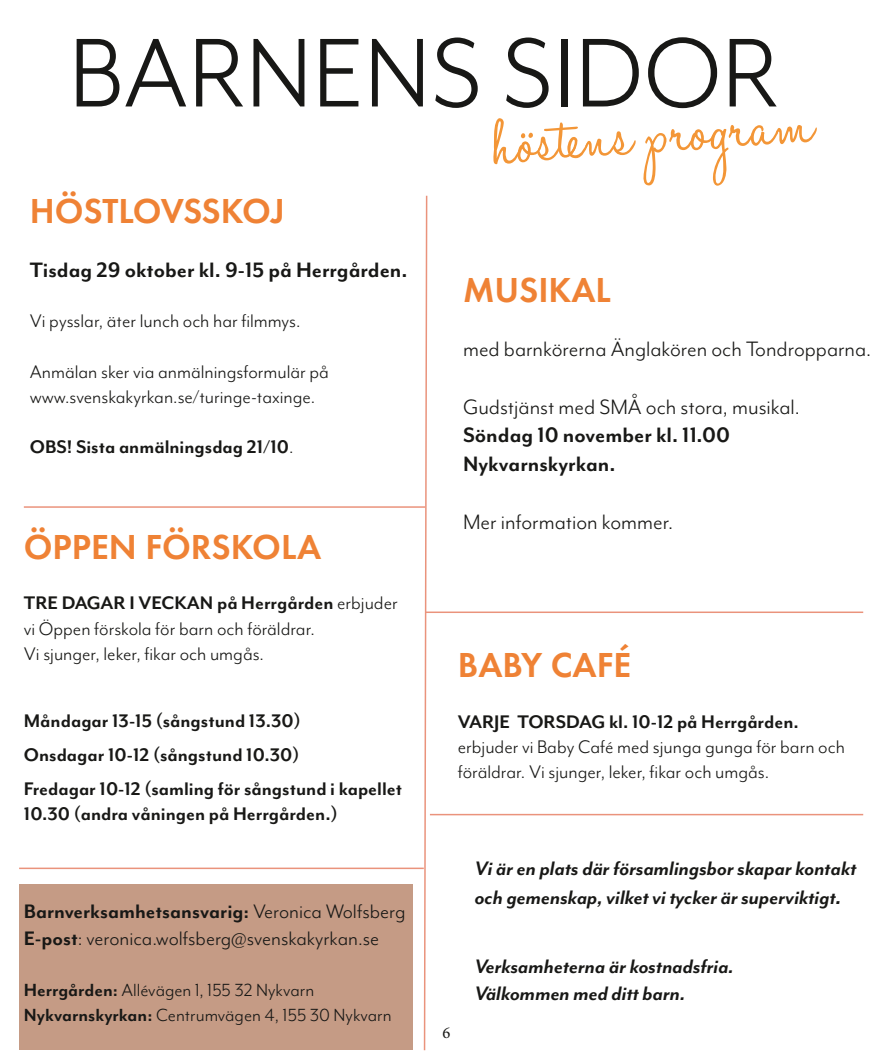
<style>
.page{position:relative;width:893px;height:1063px;background:#fff}
.page>*{position:absolute;margin:0;border:0;box-sizing:border-box;transform-origin:0 0}
.t1{font:112.5px "Mr Eaves Mod OT";color:#181816}
.t2{font:82.5px "Halo Handletter";color:#f39637}
.t3{font:600 36px "Futura PT";color:#ef8235}
.t4{font:24px "Mr Eaves Mod OT";color:#181816}
.t5{font:700 24px/28.8px "Mr Eaves Mod OT";color:#181816}
.t6{font:italic 700 22.5px/28.8px "Mr Eaves Mod OT";color:#181816}
.t7{font:22.5px/27px "Mr Eaves Mod OT";color:#181816}
.t8{font:21px/25.2px "Mr Eaves Mod OT";color:#181816}
.t9{font:700 21px/33.8px "Mr Eaves Mod OT";color:#181816}
.t10{font:20.25px/24.3px "Mr Eaves Mod OT";color:#181816}
.t11{font:16.5px "Minion Pro";color:#181816}
.s1{font-weight:400}
.s2{font-weight:700}
.s3{font-size:24px}
</style>
<div class="page">
<div style="left:19px;top:884px;width:393px;height:166px;background:#c59b85"></div>
<svg style="left:423px;top:195px;width:5px;height:856px"></svg>
<hr style="left:24px;top:506px;width:401px;height:2px;background:#ea937c">
<hr style="left:425px;top:612px;width:438px;height:1px;background:#ea937c">
<hr style="left:19px;top:868px;width:405px;height:1px;background:#ea937c">
<hr style="left:430px;top:814px;width:433px;height:1px;background:#ea937c">
<h1 class="t1" style="left:69px;top:12px;width:712px">BARNENS SIDOR</h1>
<h2 class="t2" style="left:490px;top:98px;width:323px;rotate:-4deg">höstens program</h2>
<h3 class="t3" style="left:30px;top:188px;width:257px">HÖSTLOVSSKOJ</h3>
<p class="t5" style="left:30px;top:256px;width:379px">Tisdag 29 oktober kl. 9-15 på Herrgården.</p>
<p class="t8" style="left:30px;top:309px;width:272px">Vi pysslar, äter lunch och har filmmys.</p>
<p class="t8" style="left:30px;top:359px;width:301px">Anmälan sker via anmälningsformulär på www.svenskakyrkan.se/turinge-taxinge.</p>
<p class="t9" style="left:30px;top:431px;width:265px">OBS! Sista anmälningsdag 21/10<span class="s1">.</span></p>
<h3 class="t3" style="left:463px;top:267px;width:149px">MUSIKAL</h3>
<p class="t4" style="left:463px;top:336px;width:410px">med barnkörerna Änglakören och Tondropparna.</p>
<p class="t4" style="left:463px;top:393px;width:338px">Gudstjänst med SMÅ och stora, musikal.</p>
<p class="t5" style="left:463px;top:421px;width:268px">Söndag 10 november kl. 11.00<br>Nykvarnskyrkan.</p>
<p class="t4" style="left:463px;top:509px;width:212px">Mer information kommer.</p>
<h3 class="t3" style="left:24px;top:524px;width:299px">ÖPPEN FÖRSKOLA</h3>
<p class="t8" style="left:24px;top:591px;width:375px"><span class="s2">TRE DAGAR I VECKAN på Herrgården</span> erbjuder vi Öppen förskola för barn och föräldrar.<br>Vi sjunger, leker, fikar och umgås.</p>
<h3 class="t3" style="left:458px;top:643px;width:175px">BABY CAFÉ</h3>
<p class="t9" style="left:458px;top:705px;width:342px">VARJE TORSDAG kl. 10-12 på Herrgården.</p>
<p class="t8" style="left:458px;top:734px;width:389px">erbjuder vi Baby Café med sjunga gunga för barn och föräldrar. Vi sjunger, leker, fikar och umgås.</p>
<p class="t9" style="left:24px;top:704px;width:380px">Måndagar 13-15 (sångstund 13.30)<br>Onsdagar 10-12 (sångstund 10.30)<br>Fredagar 10-12 (samling för sångstund i kapellet</p>
<p class="t9" style="left:24px;top:797px;width:315px">10.30 (andra våningen på Herrgården.)</p>
<p class="t7" style="left:24px;top:898px;width:383px"><span class="s2">Barnverksamhetsansvarig:</span> Veronica Wolfsberg<br><span class="s2">E-post</span>: veronica.wolfsberg@svenskakyrkan.se</p>
<p class="t10" style="left:24px;top:979px;width:369px"><span class="s2">Herrgården:</span> Allévägen 1, 155 32 Nykvarn<br><span class="s2">Nykvarnskyrkan:</span> Centrumvägen 4, 155 30 Nykvarn</p>
<p class="t11" style="left:442px;top:1022px;width:9px">6</p>
<p class="t6" style="left:475px;top:854px;width:383px">Vi är en plats där församlingsbor skapar kontakt och gemenskap, vilket vi tycker är superviktigt<span class="s3">.</span></p>
<p class="t6" style="left:475px;top:953px;width:261px;line-height:27px">Verksamheterna är kostnadsfria.<br>Välkommen med ditt barn.</p>
</div>
